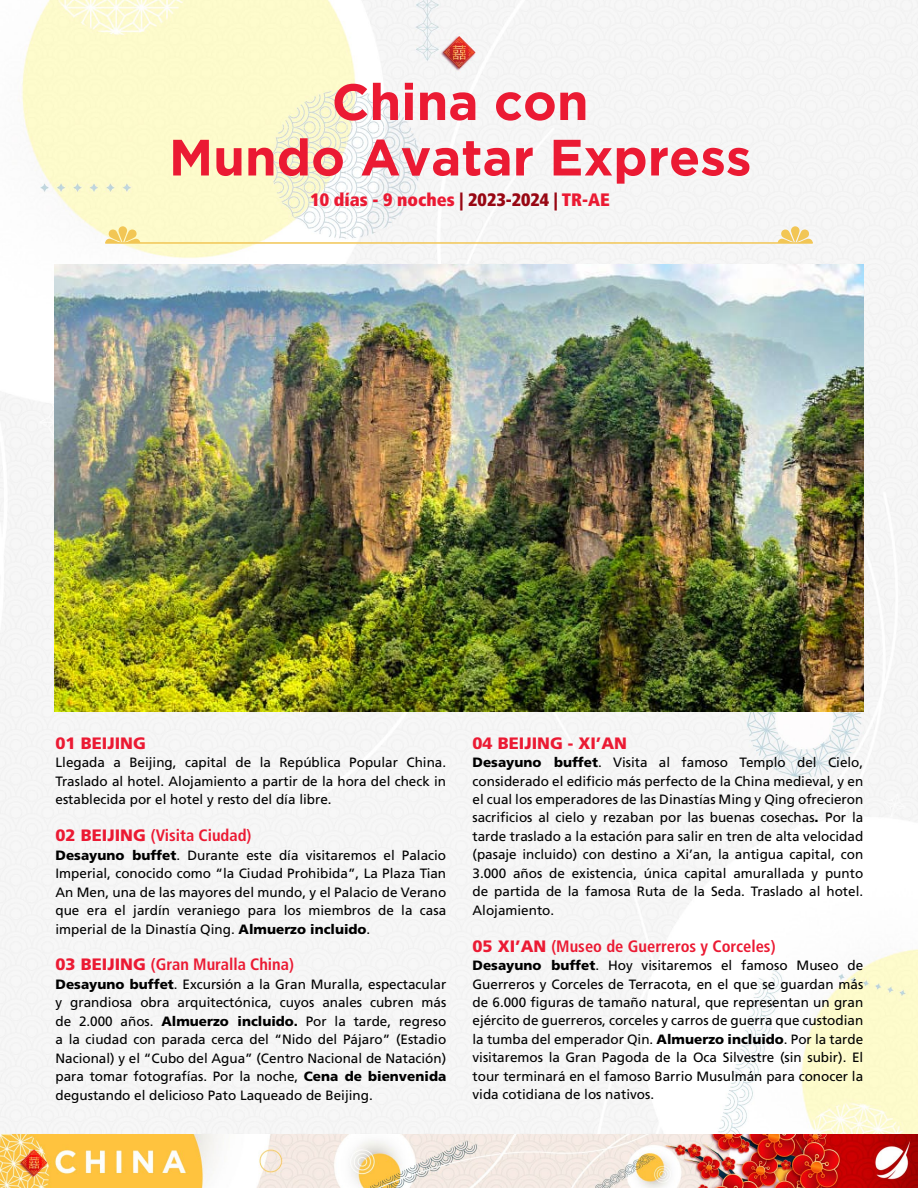
<style>
.page{position:relative;width:918px;height:1188px;background:#fff}
.page>*{position:absolute;margin:0;border:0;box-sizing:border-box;transform-origin:0 0}
.t1{font:700 51px/55.5px "Gotham";color:#eb1a33;text-align:center}
.t2{font:900 condensed 18px "Frutiger";color:#eb1a33}
.t3{font:700 condensed 16.5px "Frutiger";color:#eb1a33}
.t4{font:900 16.5px "Frutiger";color:#eb1a33}
.t5{font:13.5px/18.5px "Frutiger";color:#000;text-align:justify}
.s1{color:#980713}
.s2{font-weight:900;font-stretch:normal}
.s3{font-weight:900}
</style>
<div class="page">
<img style="left:0;top:1181px;width:918px;height:7px">
<img style="left:0;top:0;width:918px;height:1181px">
<img style="left:54px;top:264px;width:810px;height:447px">
<svg style="left:791px;top:226px;width:9px;height:17px"></svg>
<svg style="left:778px;top:229px;width:35px;height:13px"></svg>
<div style="left:119px;top:226px;width:8px;height:17px;background:#f2c655;border-radius:4px"></div>
<svg style="left:105px;top:229px;width:35px;height:13px"></svg>
<hr style="left:105px;top:242px;width:708px;height:2px;background:#f2c655">
<h1 class="t1" style="left:169px;top:73px;width:584px">China con<br>Mundo Avatar Express</h1>
<h2 class="t2" style="left:311px;top:188px;width:301px">10 días - 9 noches <span class="s1">| 2023-2024 |</span> TR-AE</h2>
<p class="t4" style="left:56px;top:733px;width:92px">01 BEIJING</p>
<p class="t5" style="left:56px;top:753px;width:392px">Llegada a Beijing, capital de la República Popular China.<br>Traslado al hotel. Alojamiento a partir de la hora del check in establecida por el hotel y resto del día libre.</p>
<p class="t3" style="left:56px;top:826px;width:197px"><span class="s2">02 BEIJING</span> (Visita Ciudad)</p>
<p class="t5" style="left:56px;top:846px;width:392px"><span class="s3">Desayuno buffet</span>. Durante este día visitaremos el Palacio Imperial, conocido como “la Ciudad Prohibida”, La Plaza Tian An Men, una de las mayores del mundo, y el Palacio de Verano que era el jardín veraniego para los miembros de la casa imperial de la Dinastía Qing. <span class="s3">Almuerzo incluido</span>.</p>
<p class="t3" style="left:56px;top:955px;width:240px"><span class="s2">03 BEIJING</span> (Gran Muralla China)</p>
<p class="t5" style="left:56px;top:975px;width:392px"><span class="s3">Desayuno buffet</span>. Excursión a la Gran Muralla, espectacular y grandiosa obra arquitectónica, cuyos anales cubren más de 2.000 años. <span class="s3">Almuerzo incluido.</span> Por la tarde, regreso a la ciudad con parada cerca del “Nido del Pájaro” (Estadio Nacional) y el “Cubo del Agua” (Centro Nacional de Natación) para tomar fotografías. Por la noche, <span class="s3">Cena de bienvenida </span>degustando el delicioso Pato Laqueado de Beijing.</p>
<p class="t4" style="left:473px;top:733px;width:156px">04 BEIJING - XI’AN</p>
<p class="t5" style="left:473px;top:753px;width:392px"><span class="s3">Desayuno buffet</span>. Visita al famoso Templo del Cielo, considerado el edificio más perfecto de la China medieval, y en el cual los emperadores de las Dinastías Ming y Qing ofrecieron sacrificios al cielo y rezaban por las buenas cosechas<span class="s3">.</span> Por la tarde traslado a la estación para salir en tren de alta velocidad (pasaje incluido) con destino a Xi’an, la antigua capital, con 3.000 años de existencia, única capital amurallada y punto de partida de la famosa Ruta de la Seda. Traslado al hotel.<br>Alojamiento.</p>
<p class="t3" style="left:473px;top:936px;width:305px"><span class="s2">05 XI’AN</span> (Museo de Guerreros y Corceles)</p>
<p class="t5" style="left:473px;top:956px;width:392px"><span class="s3">Desayuno buffet</span>. Hoy visitaremos el famoso Museo de Guerreros y Corceles de Terracota, en el que se guardan más de 6.000 figuras de tamaño natural, que representan un gran ejército de guerreros, corceles y carros de guerra que custodian la tumba del emperador Qin. <span class="s3">Almuerzo incluido</span>. Por la tarde visitaremos la Gran Pagoda de la Oca Silvestre (sin subir). El tour terminará en el famoso Barrio Musulmán para conocer la vida cotidiana de los nativos.</p>
</div>
